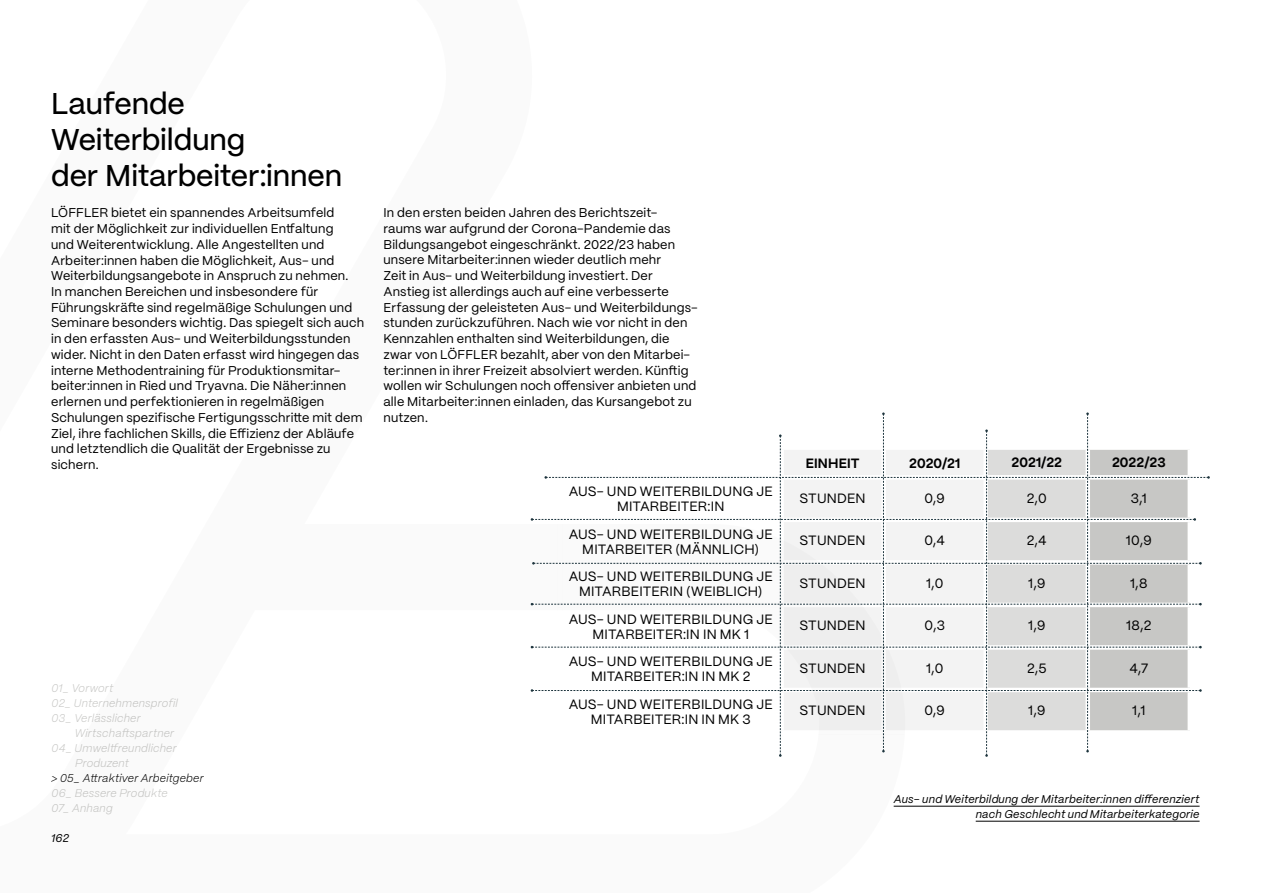
<style>
.page{position:relative;width:1263px;height:893px;background:#fff}
.page>*{position:absolute;margin:0;border:0;box-sizing:border-box;transform-origin:0 0}
.t1{font:500 30px/36px "PP Mori";letter-spacing:-.005em;color:#000}
.t2{font:13.5px/15px "PP Mori";letter-spacing:.015em;color:#000;text-align:center}
.t3{font:700 13.5px "PP Mori";letter-spacing:.01em;color:#000}
.t4{font:12.75px/15.8px "PP Mori";letter-spacing:.015em;color:#000}
.t5{font:italic 300 11.25px/15px "PP Mori";letter-spacing:.02em;color:#c7c7c5}
.t6{font:italic 11.25px/15px "PP Mori";letter-spacing:.02em;color:#000;text-align:right}
.t7{font:italic 300 11.25px "PP Mori";letter-spacing:.015em;color:#000}
</style>
<div class="page">
<svg style="left:531px;top:412px;width:679px;height:345px"></svg>
<div style="left:558px;top:445px;width:224px;height:5px;background:#fff"></div>
<hr style="left:558px;top:450px;width:4px;height:25px;background:#fff">
<div style="left:782px;top:445px;width:102px;height:5px;background:#fff"></div>
<svg style="left:779px;top:450px;width:5px;height:25px"></svg>
<div style="left:884px;top:445px;width:102px;height:5px;background:#fff"></div>
<svg style="left:881px;top:450px;width:5px;height:25px"></svg>
<div style="left:986px;top:445px;width:102px;height:5px;background:#fff"></div>
<svg style="left:983px;top:450px;width:5px;height:25px"></svg>
<div style="left:1088px;top:445px;width:104px;height:5px;background:#fff"></div>
<svg style="left:1085px;top:450px;width:5px;height:25px"></svg>
<div style="left:1187px;top:450px;width:5px;height:25px;background:#fff"></div>
<svg style="left:558px;top:475px;width:224px;height:5px"></svg>
<hr style="left:558px;top:480px;width:4px;height:38px;background:#fff">
<svg style="left:782px;top:475px;width:102px;height:5px"></svg>
<svg style="left:779px;top:480px;width:5px;height:38px"></svg>
<svg style="left:884px;top:475px;width:102px;height:5px"></svg>
<svg style="left:881px;top:480px;width:5px;height:38px"></svg>
<svg style="left:986px;top:475px;width:102px;height:5px"></svg>
<svg style="left:983px;top:480px;width:5px;height:38px"></svg>
<svg style="left:1088px;top:475px;width:104px;height:5px"></svg>
<svg style="left:1085px;top:480px;width:5px;height:38px"></svg>
<div style="left:1187px;top:480px;width:5px;height:38px;background:#fff"></div>
<svg style="left:558px;top:518px;width:224px;height:4px"></svg>
<hr style="left:558px;top:522px;width:4px;height:38px;background:#fff">
<svg style="left:782px;top:518px;width:102px;height:4px"></svg>
<svg style="left:779px;top:522px;width:5px;height:38px"></svg>
<svg style="left:884px;top:518px;width:102px;height:4px"></svg>
<svg style="left:881px;top:522px;width:5px;height:38px"></svg>
<svg style="left:986px;top:518px;width:102px;height:4px"></svg>
<svg style="left:983px;top:522px;width:5px;height:38px"></svg>
<svg style="left:1088px;top:518px;width:104px;height:4px"></svg>
<svg style="left:1085px;top:522px;width:5px;height:38px"></svg>
<div style="left:1187px;top:522px;width:5px;height:38px;background:#fff"></div>
<svg style="left:558px;top:560px;width:224px;height:5px"></svg>
<hr style="left:558px;top:565px;width:4px;height:38px;background:#fff">
<svg style="left:782px;top:560px;width:102px;height:5px"></svg>
<svg style="left:779px;top:565px;width:5px;height:38px"></svg>
<svg style="left:884px;top:560px;width:102px;height:5px"></svg>
<svg style="left:881px;top:565px;width:5px;height:38px"></svg>
<svg style="left:986px;top:560px;width:102px;height:5px"></svg>
<svg style="left:983px;top:565px;width:5px;height:38px"></svg>
<svg style="left:1088px;top:560px;width:104px;height:5px"></svg>
<svg style="left:1085px;top:565px;width:5px;height:38px"></svg>
<div style="left:1187px;top:565px;width:5px;height:38px;background:#fff"></div>
<svg style="left:558px;top:603px;width:224px;height:4px"></svg>
<hr style="left:558px;top:607px;width:4px;height:38px;background:#fff">
<svg style="left:782px;top:603px;width:102px;height:4px"></svg>
<svg style="left:779px;top:607px;width:5px;height:38px"></svg>
<svg style="left:884px;top:603px;width:102px;height:4px"></svg>
<svg style="left:881px;top:607px;width:5px;height:38px"></svg>
<svg style="left:986px;top:603px;width:102px;height:4px"></svg>
<svg style="left:983px;top:607px;width:5px;height:38px"></svg>
<svg style="left:1088px;top:603px;width:104px;height:4px"></svg>
<svg style="left:1085px;top:607px;width:5px;height:38px"></svg>
<div style="left:1187px;top:607px;width:5px;height:38px;background:#fff"></div>
<svg style="left:558px;top:645px;width:224px;height:5px"></svg>
<hr style="left:558px;top:650px;width:4px;height:38px;background:#fff">
<svg style="left:782px;top:645px;width:102px;height:5px"></svg>
<svg style="left:779px;top:650px;width:5px;height:38px"></svg>
<svg style="left:884px;top:645px;width:102px;height:5px"></svg>
<svg style="left:881px;top:650px;width:5px;height:38px"></svg>
<svg style="left:986px;top:645px;width:102px;height:5px"></svg>
<svg style="left:983px;top:650px;width:5px;height:38px"></svg>
<svg style="left:1088px;top:645px;width:104px;height:5px"></svg>
<svg style="left:1085px;top:650px;width:5px;height:38px"></svg>
<div style="left:1187px;top:650px;width:5px;height:38px;background:#fff"></div>
<svg style="left:558px;top:688px;width:224px;height:4px"></svg>
<hr style="left:558px;top:692px;width:4px;height:38px;background:#fff">
<svg style="left:782px;top:688px;width:102px;height:4px"></svg>
<svg style="left:779px;top:692px;width:5px;height:38px"></svg>
<svg style="left:884px;top:688px;width:102px;height:4px"></svg>
<svg style="left:881px;top:692px;width:5px;height:38px"></svg>
<svg style="left:986px;top:688px;width:102px;height:4px"></svg>
<svg style="left:983px;top:692px;width:5px;height:38px"></svg>
<svg style="left:1088px;top:688px;width:104px;height:4px"></svg>
<svg style="left:1085px;top:692px;width:5px;height:38px"></svg>
<div style="left:1187px;top:692px;width:5px;height:38px;background:#fff"></div>
<div style="left:558px;top:730px;width:224px;height:5px;background:#fff"></div>
<div style="left:782px;top:730px;width:102px;height:5px;background:#fff"></div>
<div style="left:884px;top:730px;width:102px;height:5px;background:#fff"></div>
<div style="left:986px;top:730px;width:102px;height:5px;background:#fff"></div>
<div style="left:1088px;top:730px;width:104px;height:5px;background:#fff"></div>
<hr style="left:894px;top:806px;width:305px;height:1px;background:#000">
<hr style="left:976px;top:821px;width:223px;height:1px;background:#000">
<h1 class="t1" style="left:51px;top:84px;width:293px">Laufende<br>Weiterbildung<br>der Mitarbeiter:innen</h1>
<p class="t4" style="left:51px;top:204px;width:315px">LÖFFLER bietet ein spannendes Arbeitsumfeld<br>mit der Möglichkeit zur individuellen Entfaltung<br>und Weiterentwicklung. Alle Angestellten und Arbeiter:innen haben die Möglichkeit, Aus- und Weiterbildungsangebote in Anspruch zu nehmen.<br>In manchen Bereichen und insbesondere für Führungskräfte sind regelmäßige Schulungen und Seminare besonders wichtig. Das spiegelt sich auch in den erfassten Aus- und Weiterbildungsstunden wider. Nicht in den Daten erfasst wird hingegen das interne Methodentraining für Produktionsmitar&shy;beiter:innen in Ried und Tryavna. Die Näher:innen erlernen und perfektionieren in regelmäßigen Schulungen spezifische Fertigungsschritte mit dem Ziel, ihre fachlichen Skills, die Effizienz der Abläufe und letztendlich die Qualität der Ergebnisse zu sichern.</p>
<p class="t4" style="left:383px;top:204px;width:316px">In den ersten beiden Jahren des Berichtszeit&shy;raums war aufgrund der Corona-Pandemie das Bildungsangebot eingeschränkt. 2022/23 haben unsere Mitarbeiter:innen wieder deutlich mehr<br>Zeit in Aus- und Weiterbildung investiert. Der Anstieg ist allerdings auch auf eine verbesserte Erfassung der geleisteten Aus- und Weiterbildungs&shy;stunden zurückzuführen. Nach wie vor nicht in den Kennzahlen enthalten sind Weiterbildungen, die zwar von LÖFFLER bezahlt, aber von den Mitarbei&shy;ter:innen in ihrer Freizeit absolviert werden. Künftig wollen wir Schulungen noch offensiver anbieten und alle Mitarbeiter:innen einladen, das Kursangebot zu nutzen.</p>
<p class="t3" style="left:806px;top:451px;width:55px">EINHEIT</p>
<p class="t3" style="left:909px;top:451px;width:53px">2020/21</p>
<p class="t3" style="left:1011px;top:450px;width:52px">2021/22</p>
<p class="t3" style="left:1112px;top:450px;width:55px">2022/23</p>
<p class="t5" style="left:51px;top:680px;width:128px">01_ Vorwort<br>02_ Unternehmensprofil<br>03_ Verlässlicher</p>
<p class="t5" style="left:75px;top:725px;width:101px">Wirtschaftspartner</p>
<p class="t5" style="left:51px;top:740px;width:127px">04_ Umweltfreundlicher</p>
<p class="t5" style="left:75px;top:755px;width:55px">Produzent</p>
<p class="t7" style="left:51px;top:769px;width:154px">&gt; 05_ Attraktiver Arbeitgeber</p>
<p class="t5" style="left:52px;top:785px;width:118px">06_ Bessere Produkte<br>07_ Anhang</p>
<p class="t6" style="left:51px;top:830px;width:20px">162</p>
<p class="t2" style="left:569px;top:483px;width:206px">AUS- UND WEITERBILDUNG JE<br>MITARBEITER:IN</p>
<p class="t2" style="left:799px;top:490px;width:68px">STUNDEN</p>
<p class="t2" style="left:924px;top:490px;width:22px">0,9</p>
<p class="t2" style="left:1027px;top:490px;width:21px">2,0</p>
<p class="t2" style="left:1131px;top:490px;width:18px">3,1</p>
<p class="t2" style="left:569px;top:526px;width:206px">AUS- UND WEITERBILDUNG JE<br>MITARBEITER (MÄNNLICH)</p>
<p class="t2" style="left:799px;top:532px;width:68px">STUNDEN</p>
<p class="t2" style="left:924px;top:532px;width:22px">0,4</p>
<p class="t2" style="left:1027px;top:532px;width:21px">2,4</p>
<p class="t2" style="left:1126px;top:532px;width:27px">10,9</p>
<p class="t2" style="left:569px;top:568px;width:206px">AUS- UND WEITERBILDUNG JE<br>MITARBEITERIN (WEIBLICH)</p>
<p class="t2" style="left:799px;top:575px;width:68px">STUNDEN</p>
<p class="t2" style="left:926px;top:575px;width:19px">1,0</p>
<p class="t2" style="left:1028px;top:575px;width:19px">1,9</p>
<p class="t2" style="left:1130px;top:575px;width:19px">1,8</p>
<p class="t2" style="left:569px;top:611px;width:206px">AUS- UND WEITERBILDUNG JE<br>MITARBEITER:IN IN MK 1</p>
<p class="t2" style="left:799px;top:617px;width:68px">STUNDEN</p>
<p class="t2" style="left:924px;top:617px;width:22px">0,3</p>
<p class="t2" style="left:1028px;top:617px;width:19px">1,9</p>
<p class="t2" style="left:1126px;top:617px;width:27px">18,2</p>
<p class="t2" style="left:569px;top:653px;width:206px">AUS- UND WEITERBILDUNG JE<br>MITARBEITER:IN IN MK 2</p>
<p class="t2" style="left:799px;top:660px;width:68px">STUNDEN</p>
<p class="t2" style="left:926px;top:660px;width:19px">1,0</p>
<p class="t2" style="left:1027px;top:660px;width:21px">2,5</p>
<p class="t2" style="left:1129px;top:660px;width:21px">4,7</p>
<p class="t2" style="left:569px;top:696px;width:206px">AUS- UND WEITERBILDUNG JE<br>MITARBEITER:IN IN MK 3</p>
<p class="t2" style="left:799px;top:702px;width:68px">STUNDEN</p>
<p class="t2" style="left:924px;top:702px;width:22px">0,9</p>
<p class="t2" style="left:1028px;top:702px;width:19px">1,9</p>
<p class="t2" style="left:1132px;top:702px;width:15px">1,1</p>
<p class="t6" style="left:894px;top:791px;width:307px">Aus- und Weiterbildung der Mitarbeiter:innen differenziert nach Geschlecht und Mitarbeiterkategorie</p>
</div>
